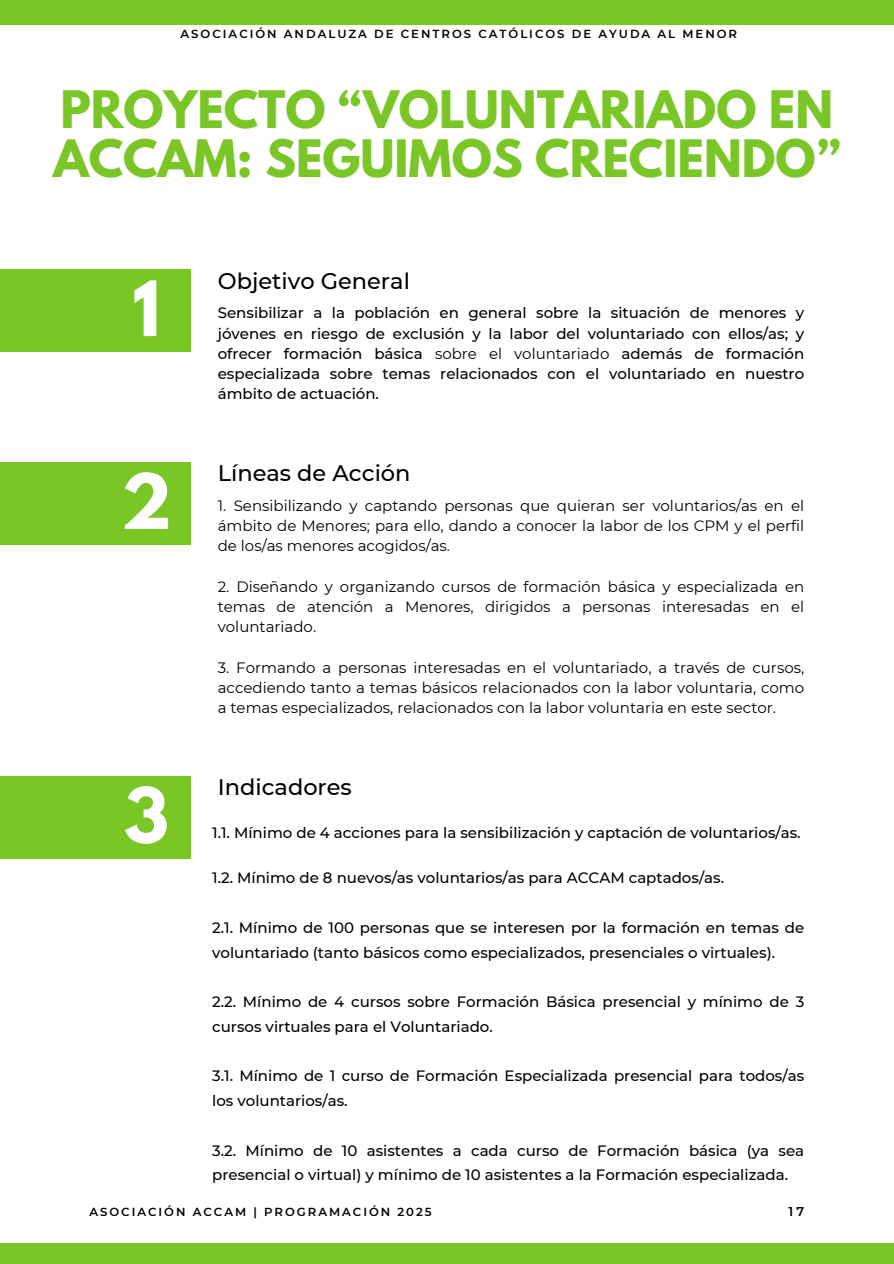
<style>
.page{position:relative;width:894px;height:1264px;background:#fff}
.page>*{position:absolute;margin:0;border:0;box-sizing:border-box;transform-origin:0 0}
.t1{font:700 67.5px "League Spartan";color:#fff}
.t2{font:700 45.75px/48.3px "League Spartan";color:#7bc627}
.t3{font:500 22.5px "Montserrat";color:#000}
.t4{font:500 15px/20.2px "Montserrat";color:#000}
.t5{font:15px/20.2px "Montserrat";color:#000;text-align:justify}
.t6{font:600 12.75px "Montserrat";color:#000}
.t7{font:600 11.7px "Montserrat";letter-spacing:.17em;color:#000}
.s1{font-weight:400}
</style>
<div class="page">
<div style="left:0;top:1243px;width:893px;height:20px;background:#7bc627"></div>
<div style="left:0;top:0;width:893px;height:24px;background:#7bc627"></div>
<div style="left:0;top:269px;width:190px;height:83px;background:#7bc627"></div>
<div style="left:0;top:462px;width:190px;height:82px;background:#7bc627"></div>
<div style="left:0;top:775px;width:190px;height:83px;background:#7bc627"></div>
<h1 class="t7" style="left:180px;top:27px;width:558px">ASOCIACIÓN ANDALUZA DE CENTROS CATÓLICOS DE AYUDA AL MENOR</h1>
<h2 class="t2" style="left:53px;top:92px;width:788px">PROYECTO “VOLUNTARIADO EN<br>ACCAM: SEGUIMOS CRECIENDO”</h2>
<h2 class="t1" style="left:132px;top:275px;width:29px">1</h2>
<h2 class="t1" style="left:121px;top:468px;width:52px">2</h2>
<h3 class="t1" style="left:124px;top:782px;width:46px">3</h3>
<h4 class="t3" style="left:218px;top:267px;width:194px">Objetivo General</h4>
<p class="t4" style="left:218px;top:303px;width:588px;text-align:justify">Sensibilizar a la población en general sobre la situación de menores y jóvenes en riesgo de exclusión y la labor del voluntariado con ellos/as; y ofrecer formación básica <span class="s1">sobre el voluntariado</span> además de formación especializada sobre temas relacionados con el voluntariado en nuestro ámbito de actuación.</p>
<h4 class="t3" style="left:218px;top:459px;width:194px">Líneas de Acción</h4>
<h4 class="t5" style="left:218px;top:495px;width:588px">1. Sensibilizando y captando personas que quieran ser voluntarios/as en el ámbito de Menores; para ello, dando a conocer la labor de los CPM y el perfil de los/as menores acogidos/as.</h4>
<h4 class="t5" style="left:218px;top:576px;width:588px">2. Diseñando y organizando cursos de formación básica y especializada en temas de atención a Menores, dirigidos a personas interesadas en el voluntariado.</h4>
<p class="t5" style="left:218px;top:657px;width:588px">3. Formando a personas interesadas en el voluntariado, a través de cursos, accediendo tanto a temas básicos relacionados con la labor voluntaria, como a temas especializados, relacionados con la labor voluntaria en este sector.</p>
<h3 class="t3" style="left:218px;top:773px;width:136px">Indicadores</h3>
<h3 class="t4" style="left:212px;top:822px;width:590px">1.1. Mínimo de 4 acciones para la sensibilización y captación de voluntarios/as.</h3>
<h3 class="t4" style="left:212px;top:867px;width:513px">1.2. Mínimo de 8 nuevos/as voluntarios/as para ACCAM captados/as.</h3>
<h3 class="t4" style="left:212px;top:915px;width:593px;line-height:24.8px">2.1. Mínimo de 100 personas que se interesen por la formación en temas de voluntariado (tanto básicos como especializados, presenciales o virtuales).</h3>
<h3 class="t4" style="left:212px;top:989px;width:593px;line-height:24.8px">2.2. Mínimo de 4 cursos sobre Formación Básica presencial y mínimo de 3 cursos virtuales para el Voluntariado.</h3>
<p class="t4" style="left:212px;top:1063px;width:593px;line-height:24.8px">3.1. Mínimo de 1 curso de Formación Especializada presencial para todos/as los voluntarios/as.</p>
<p class="t4" style="left:212px;top:1137px;width:593px;line-height:24.8px">3.2. Mínimo de 10 asistentes a cada curso de Formación básica (ya sea presencial o virtual) y mínimo de 10 asistentes a la Formación especializada.</p>
<p class="t7" style="left:89px;top:1204px;width:344px">ASOCIACIÓN ACCAM | PROGRAMACIÓN 2025</p>
<p class="t6" style="left:788px;top:1203px;width:17px">17</p>
</div>
